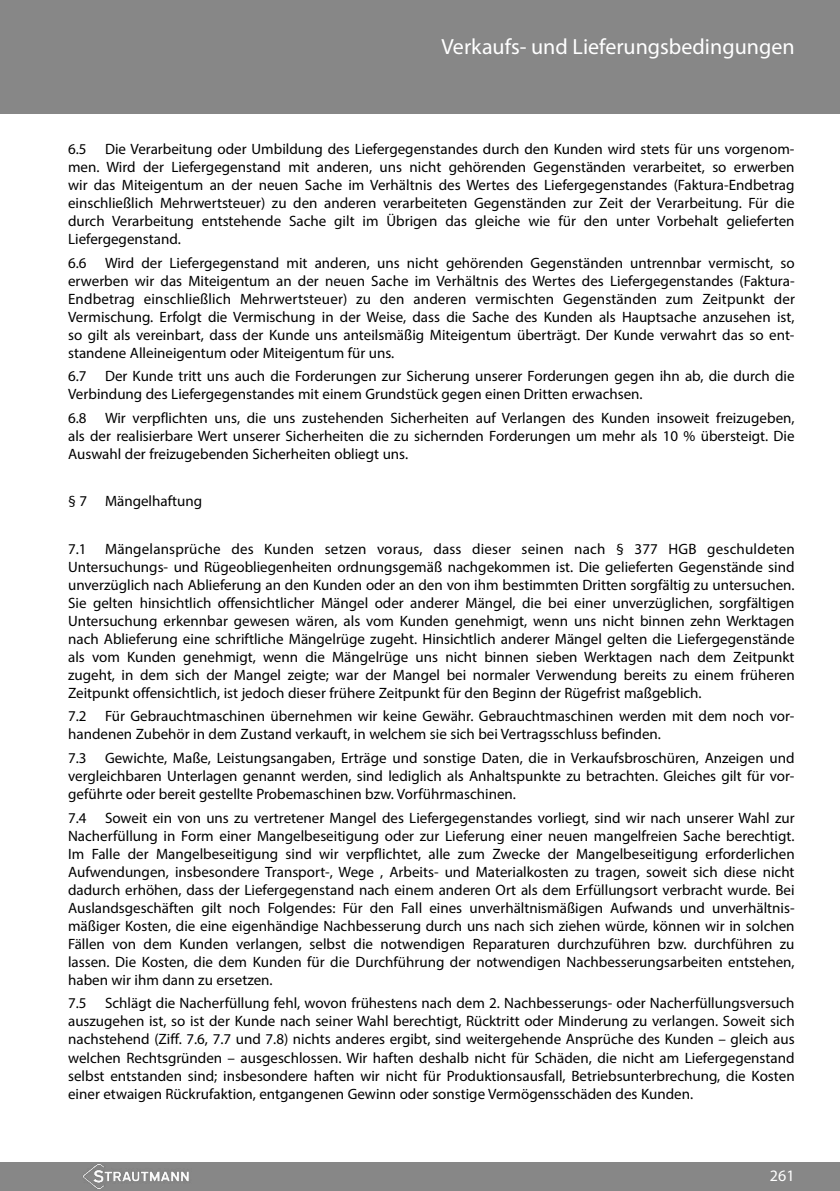
<style>
.page{position:relative;width:840px;height:1191px;background:#fff}
.page>*{position:absolute;margin:0;border:0;box-sizing:border-box;transform-origin:0 0}
.t1{font:22px "Myriad Pro";color:#fff}
.t2{font:16px "Myriad Pro";color:#fff}
.t3{font:15px/18px "Myriad Pro";color:#000;text-align:justify}
</style>
<div class="page">
<div style="left:0;top:0;width:839px;height:113px;background:#878787"></div>
<div style="left:0;top:1162px;width:839px;height:29px;background:#878787"></div>
<img style="left:83px;top:1164px;width:106px;height:25px">
<h1 class="t1" style="left:441px;top:33px;width:354px">Verkaufs- und Lieferungsbedingungen</h1>
<p class="t3" style="left:68px;top:139px;width:727px">6.5 Die Verarbeitung oder Umbildung des Liefergegenstandes durch den Kunden wird stets für uns vorgenom&shy;men. Wird der Liefergegenstand mit anderen, uns nicht gehörenden Gegenständen verarbeitet, so erwerben wir das Miteigentum an der neuen Sache im Verhältnis des Wertes des Liefergegenstandes (Faktura-Endbetrag einschließlich Mehrwertsteuer) zu den anderen verarbeiteten Gegenständen zur Zeit der Verarbeitung. Für die durch Verarbeitung entstehende Sache gilt im Übrigen das gleiche wie für den unter Vorbehalt gelieferten Liefergegenstand.</p>
<p class="t3" style="left:68px;top:253px;width:728px">6.6 Wird der Liefergegenstand mit anderen, uns nicht gehörenden Gegenständen untrennbar vermischt, so erwerben wir das Miteigentum an der neuen Sache im Verhältnis des Wertes des Liefergegenstandes (Faktura-Endbetrag einschließlich Mehrwertsteuer) zu den anderen vermischten Gegenständen zum Zeitpunkt der Vermischung. Erfolgt die Vermischung in der Weise, dass die Sache des Kunden als Hauptsache anzusehen ist, so gilt als vereinbart, dass der Kunde uns anteilsmäßig Miteigentum überträgt. Der Kunde verwahrt das so ent&shy;standene Alleineigentum oder Miteigentum für uns.</p>
<p class="t3" style="left:68px;top:367px;width:727px">6.7 Der Kunde tritt uns auch die Forderungen zur Sicherung unserer Forderungen gegen ihn ab, die durch die<br>Verbindung des Liefergegenstandes mit einem Grundstück gegen einen Dritten erwachsen.</p>
<p class="t3" style="left:68px;top:408px;width:727px">6.8 Wir verpflichten uns, die uns zustehenden Sicherheiten auf Verlangen des Kunden insoweit freizugeben, als der realisierbare Wert unserer Sicherheiten die zu sichernden Forderungen um mehr als 10 % übersteigt. Die Auswahl der freizugebenden Sicherheiten obliegt uns.</p>
<p class="t3" style="left:68px;top:492px;width:136px">§ 7 Mängelhaftung</p>
<p class="t3" style="left:68px;top:539px;width:727px">7.1 Mängelansprüche des Kunden setzen voraus, dass dieser seinen nach § 377 HGB geschuldeten Untersuchungs- und Rügeobliegenheiten ordnungsgemäß nachgekommen ist. Die gelieferten Gegenstände sind unverzüglich nach Ablieferung an den Kunden oder an den von ihm bestimmten Dritten sorgfältig zu untersuchen.<br>Sie gelten hinsichtlich offensichtlicher Mängel oder anderer Mängel, die bei einer unverzüglichen, sorgfältigen Untersuchung erkennbar gewesen wären, als vom Kunden genehmigt, wenn uns nicht binnen zehn Werktagen nach Ablieferung eine schriftliche Mängelrüge zugeht. Hinsichtlich anderer Mängel gelten die Liefergegenstände als vom Kunden genehmigt, wenn die Mängelrüge uns nicht binnen sieben Werktagen nach dem Zeitpunkt zugeht, in dem sich der Mangel zeigte; war der Mangel bei normaler Verwendung bereits zu einem früheren Zeitpunkt offensichtlich, ist jedoch dieser frühere Zeitpunkt für den Beginn der Rügefrist maßgeblich.</p>
<p class="t3" style="left:68px;top:707px;width:727px">7.2 Für Gebrauchtmaschinen übernehmen wir keine Gewähr. Gebrauchtmaschinen werden mit dem noch vor&shy;handenen Zubehör in dem Zustand verkauft, in welchem sie sich bei Vertragsschluss befinden.</p>
<p class="t3" style="left:68px;top:748px;width:727px">7.3 Gewichte, Maße, Leistungsangaben, Erträge und sonstige Daten, die in Verkaufsbroschüren, Anzeigen und vergleichbaren Unterlagen genannt werden, sind lediglich als Anhaltspunkte zu betrachten. Gleiches gilt für vor&shy;geführte oder bereit gestellte Probemaschinen bzw. Vorführmaschinen.</p>
<p class="t3" style="left:68px;top:808px;width:727px">7.4 Soweit ein von uns zu vertretener Mangel des Liefergegenstandes vorliegt, sind wir nach unserer Wahl zur Nacherfüllung in Form einer Mangelbeseitigung oder zur Lieferung einer neuen mangelfreien Sache berechtigt.<br>Im Falle der Mangelbeseitigung sind wir verpflichtet, alle zum Zwecke der Mangelbeseitigung erforderlichen Aufwendungen, insbesondere Transport-, Wege , Arbeits- und Materialkosten zu tragen, soweit sich diese nicht dadurch erhöhen, dass der Liefergegenstand nach einem anderen Ort als dem Erfüllungsort verbracht wurde. Bei Auslandsgeschäften gilt noch Folgendes: Für den Fall eines unverhältnismäßigen Aufwands und unverhältnis&shy;mäßiger Kosten, die eine eigenhändige Nachbesserung durch uns nach sich ziehen würde, können wir in solchen Fällen von dem Kunden verlangen, selbst die notwendigen Reparaturen durchzuführen bzw. durchführen zu lassen. Die Kosten, die dem Kunden für die Durchführung der notwendigen Nachbesserungsarbeiten entstehen, haben wir ihm dann zu ersetzen.</p>
<p class="t3" style="left:68px;top:994px;width:727px">7.5 Schlägt die Nacherfüllung fehl, wovon frühestens nach dem 2. Nachbesserungs- oder Nacherfüllungsversuch auszugehen ist, so ist der Kunde nach seiner Wahl berechtigt, Rücktritt oder Minderung zu verlangen. Soweit sich nachstehend (Ziff. 7.6, 7.7 und 7.8) nichts anderes ergibt, sind weitergehende Ansprüche des Kunden – gleich aus welchen Rechtsgründen – ausgeschlossen. Wir haften deshalb nicht für Schäden, die nicht am Liefergegenstand selbst entstanden sind; insbesondere haften wir nicht für Produktionsausfall, Betriebsunterbrechung, die Kosten einer etwaigen Rückrufaktion, entgangenen Gewinn oder sonstige Vermögensschäden des Kunden.</p>
<p class="t2" style="left:769px;top:1165px;width:26px">261</p>
</div>
